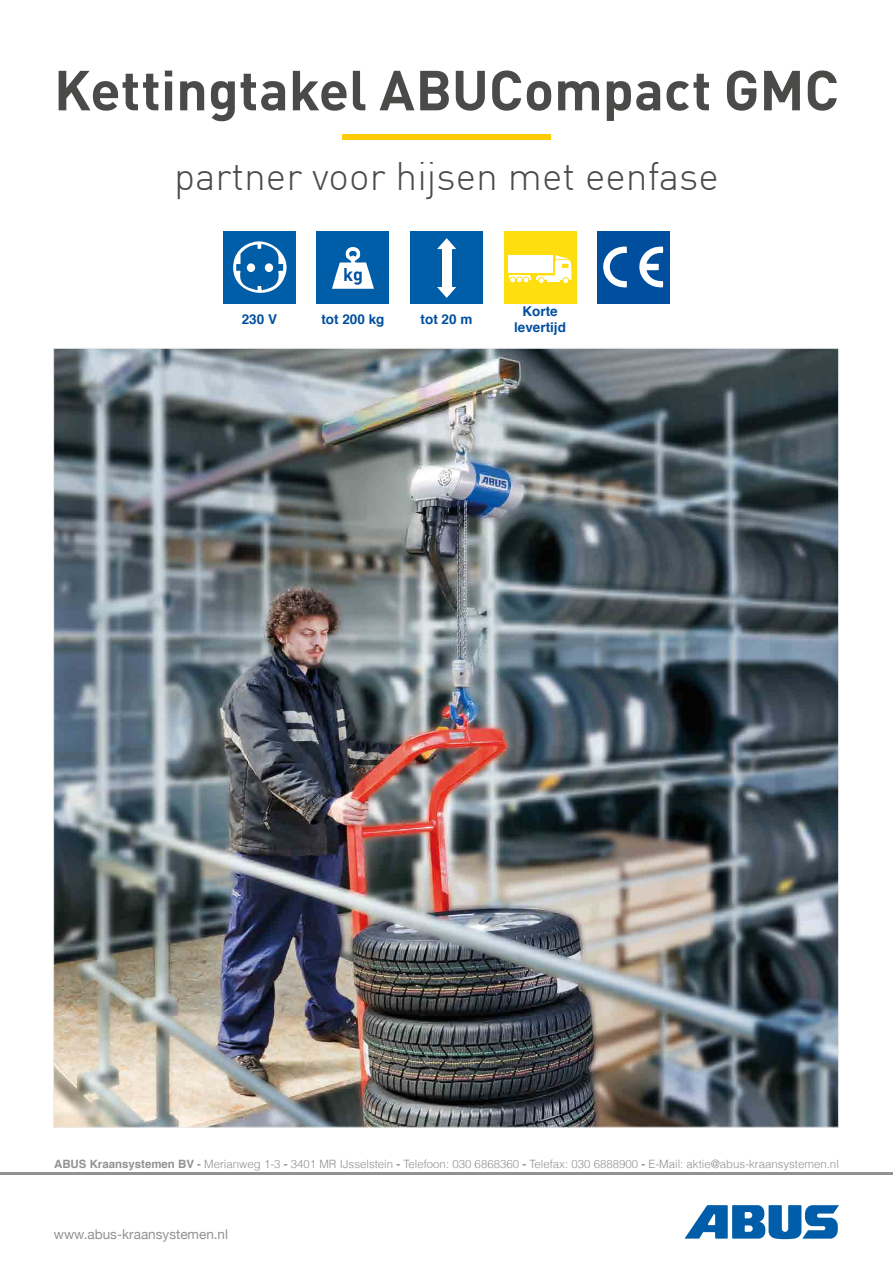
<style>
.page{position:relative;width:893px;height:1263px;background:#fff}
.page>*{position:absolute;margin:0;border:0;box-sizing:border-box;transform-origin:0 0}
.t1{font:700 55.5px "DIN";color:#4a4a49}
.t2{font:300 39px "DIN";color:#4a4a49}
.t3{font:700 18px "DIN";color:#00519e}
.t4{font:700 13.5px/16.2px "Helvetica";color:#004f9f;text-align:center}
.t5{font:13.5px "Helvetica Neue";color:#929292}
.t6{font:300 11.4px "Helvetica";color:#929292}
.s1{font-weight:700}
</style>
<div class="page">
<img style="left:55px;top:350px;width:782px;height:776px">
<svg style="left:684px;top:1205px;width:155px;height:34px"></svg>
<hr style="left:0;top:1173px;width:893px;height:2px;background:#929292">
<div style="left:410px;top:232px;width:73px;height:72px;background:#005ea8"></div>
<svg style="left:437px;top:238px;width:19px;height:22px"></svg>
<svg style="left:437px;top:276px;width:19px;height:22px"></svg>
<div style="left:442px;top:248px;width:9px;height:39px;background:#fff"></div>
<div style="left:504px;top:232px;width:72px;height:72px;background:#ffde10"></div>
<div style="left:508px;top:255px;width:44px;height:18px;background:#fff"></div>
<div style="left:563px;top:277px;width:6px;height:7px;border:1px solid #ffde10;border-radius:50%"></div>
<svg style="left:537px;top:255px;width:35px;height:28px"></svg>
<div style="left:538px;top:277px;width:7px;height:7px;border:1px solid #ffde10;border-radius:50%"></div>
<svg style="left:508px;top:275px;width:23px;height:8px"></svg>
<img style="left:342px;top:135px;width:209px;height:4px">
<div style="left:317px;top:232px;width:72px;height:72px;background:#005ea8"></div>
<svg style="left:332px;top:247px;width:42px;height:42px"></svg>
<div style="left:223px;top:232px;width:73px;height:72px;background:#005ea8"></div>
<svg style="left:233px;top:241px;width:54px;height:52px"></svg>
<div style="left:247px;top:263px;width:8px;height:9px;background:#fff;border-radius:50%"></div>
<div style="left:265px;top:263px;width:8px;height:9px;background:#fff;border-radius:50%"></div>
<div style="left:597px;top:232px;width:73px;height:72px;background:#004f9f"></div>
<svg style="left:603px;top:246px;width:24px;height:42px"></svg>
<svg style="left:639px;top:246px;width:24px;height:42px"></svg>
<h1 class="t1" style="left:54px;top:54px;width:786px">Kettingtakel ABUCompact GMC</h1>
<h2 class="t2" style="left:174px;top:152px;width:546px">partner voor hijsen met eenfase</h2>
<h3 class="t3" style="left:343px;top:263px;width:21px">kg</h3>
<p class="t4" style="left:242px;top:312px;width:37px">230 V</p>
<p class="t4" style="left:321px;top:312px;width:65px">tot 200 kg</p>
<p class="t4" style="left:421px;top:311px;width:53px">tot 20 m</p>
<p class="t4" style="left:514px;top:303px;width:53px">Korte levertijd</p>
<p class="t6" style="left:54px;top:1155px;width:786px"><span class="s1">ABUS Kraansystemen BV -</span> Merianweg 1-3 <span class="s1">-</span> 3401 MR IJsselstein <span class="s1">-</span> Telefoon: 030 6868360 <span class="s1">-</span> Telefax: 030 6888900 <span class="s1">-</span> E-Mail: aktie@abus-kraansystemen.nl</p>
<p class="t5" style="left:54px;top:1223px;width:176px">www.abus-kraansystemen.nl</p>
</div>
